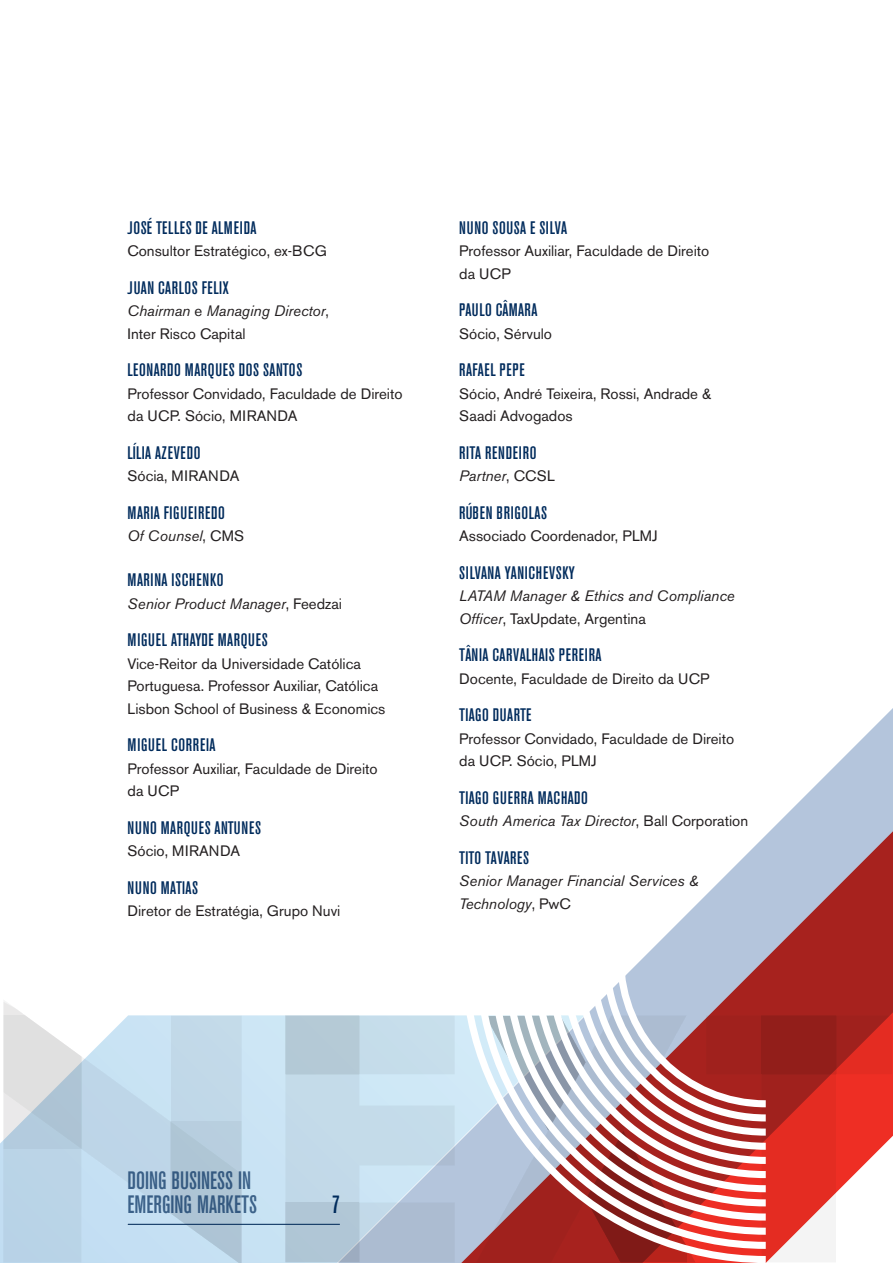
<style>
.page{position:relative;width:893px;height:1263px;background:#fff}
.page>*{position:absolute;margin:0;border:0;box-sizing:border-box;transform-origin:0 0}
.t1{font:500 condensed 24.9px/24px "Akzidenz Grotesk BE";color:rgb(0 43 92/.7);scale:.96 1}
.t2{font:500 condensed 24.9px "Akzidenz Grotesk BE";color:#002b5c;scale:.96 1}
.t3{font:500 condensed 18px "Akzidenz Grotesk BE";letter-spacing:.035em;color:#002b5c}
.t4{font:15px/22.5px "Akzidenz Grotesk BE";color:#231f20}
.t5{font:italic 15px/22.5px "Akzidenz Grotesk BE";color:#231f20}
.s1{font-style:normal}
</style>
<div class="page">
<svg style="left:3px;top:1001px;width:21px;height:14px"></svg>
<svg style="left:0;top:1015px;width:451px;height:248px"></svg>
<svg style="left:451px;top:708px;width:442px;height:555px"></svg>
<svg style="left:461px;top:708px;width:305px;height:555px"></svg>
<svg style="left:475px;top:708px;width:15px;height:541px"></svg>
<svg style="left:490px;top:708px;width:14px;height:102px"></svg>
<svg style="left:504px;top:708px;width:262px;height:102px"></svg>
<svg style="left:518px;top:711px;width:248px;height:99px"></svg>
<svg style="left:532px;top:725px;width:234px;height:85px"></svg>
<svg style="left:546px;top:739px;width:220px;height:71px"></svg>
<svg style="left:560px;top:753px;width:206px;height:57px"></svg>
<svg style="left:575px;top:767px;width:191px;height:43px"></svg>
<svg style="left:589px;top:782px;width:177px;height:28px"></svg>
<svg style="left:603px;top:796px;width:163px;height:14px"></svg>
<svg style="left:485px;top:810px;width:281px;height:452px"></svg>
<hr style="left:128px;top:1224px;width:212px;height:1px;background:#002b5c">
<p class="t3" style="left:128px;top:218px;width:131px">JOSÉ TELLES DE ALMEIDA</p>
<p class="t4" style="left:128px;top:240px;width:201px">Consultor Estratégico, ex-BCG</p>
<p class="t3" style="left:128px;top:278px;width:103px">JUAN CARLOS FELIX</p>
<p class="t5" style="left:128px;top:300px;width:203px">Chairman <span class="s1">e</span> Managing Director<span class="s1">,<br>Inter Risco Capital</span></p>
<p class="t3" style="left:128px;top:360px;width:176px">LEONARDO MARQUES DOS SANTOS</p>
<p class="t4" style="left:128px;top:382px;width:277px">Professor Convidado, Faculdade de Direito da UCP. Sócio, MIRANDA</p>
<p class="t3" style="left:128px;top:443px;width:74px">LÍLIA AZEVEDO</p>
<p class="t4" style="left:128px;top:465px;width:113px">Sócia, MIRANDA</p>
<p class="t3" style="left:128px;top:503px;width:99px">MARIA FIGUEIREDO</p>
<p class="t5" style="left:128px;top:525px;width:118px">Of Counsel<span class="s1">, CMS</span></p>
<p class="t3" style="left:128px;top:570px;width:98px">MARINA ISCHENKO</p>
<p class="t5" style="left:128px;top:592px;width:216px">Senior Product Manager<span class="s1">, Feedzai</span></p>
<p class="t3" style="left:128px;top:630px;width:142px">MIGUEL ATHAYDE MARQUES</p>
<p class="t4" style="left:128px;top:652px;width:259px">Vice-Reitor da Universidade Católica<br>Portuguesa. Professor Auxiliar, Católica<br>Lisbon School of Business &amp; Economics</p>
<p class="t3" style="left:128px;top:735px;width:90px">MIGUEL CORREIA</p>
<p class="t4" style="left:128px;top:757px;width:252px">Professor Auxiliar, Faculdade de Direito da UCP</p>
<p class="t3" style="left:128px;top:818px;width:135px">NUNO MARQUES ANTUNES</p>
<p class="t4" style="left:128px;top:840px;width:114px">Sócio, MIRANDA</p>
<p class="t3" style="left:128px;top:878px;width:72px">NUNO MATIAS</p>
<p class="t4" style="left:128px;top:900px;width:214px">Diretor de Estratégia, Grupo Nuvi</p>
<p class="t3" style="left:459px;top:218px;width:110px">NUNO SOUSA E SILVA</p>
<p class="t4" style="left:459px;top:240px;width:252px">Professor Auxiliar, Faculdade de Direito da UCP</p>
<p class="t3" style="left:459px;top:300px;width:80px">PAULO CÂMARA</p>
<p class="t4" style="left:459px;top:322px;width:94px">Sócio, Sérvulo</p>
<p class="t3" style="left:459px;top:360px;width:67px">RAFAEL PEPE</p>
<p class="t4" style="left:459px;top:382px;width:253px">Sócio, André Teixeira, Rossi, Andrade &amp;<br>Saadi Advogados</p>
<p class="t3" style="left:459px;top:443px;width:79px">RITA RENDEIRO</p>
<p class="t5" style="left:459px;top:465px;width:97px">Partner<span class="s1">, CCSL</span></p>
<p class="t3" style="left:459px;top:503px;width:89px">RÚBEN BRIGOLAS</p>
<p class="t4" style="left:459px;top:525px;width:200px">Associado Coordenador, PLMJ</p>
<p class="t3" style="left:459px;top:563px;width:117px">SILVANA YANICHEVSKY</p>
<p class="t5" style="left:459px;top:585px;width:277px">LATAM Manager &amp; Ethics and Compliance<br>Officer<span class="s1">, TaxUpdate, Argentina</span></p>
<p class="t3" style="left:459px;top:645px;width:144px">TÂNIA CARVALHAIS PEREIRA</p>
<p class="t4" style="left:459px;top:667px;width:252px">Docente, Faculdade de Direito da UCP</p>
<p class="t3" style="left:459px;top:705px;width:74px">TIAGO DUARTE</p>
<p class="t4" style="left:459px;top:727px;width:277px">Professor Convidado, Faculdade de Direito da UCP. Sócio, PLMJ</p>
<p class="t3" style="left:459px;top:788px;width:130px">TIAGO GUERRA MACHADO</p>
<p class="t5" style="left:459px;top:810px;width:290px">South America Tax Director<span class="s1">, Ball Corporation</span></p>
<p class="t3" style="left:459px;top:848px;width:71px">TITO TAVARES</p>
<p class="t5" style="left:459px;top:870px;width:241px">Senior Manager Financial Services &amp;<br>Technology<span class="s1">, PwC</span></p>
<h1 class="t1" style="left:128px;top:1168px;width:136px">DOING BUSINESS IN<br>EMERGING MARKETS</h1>
<h1 class="t2" style="left:332px;top:1190px;width:10px">7</h1>
</div>
